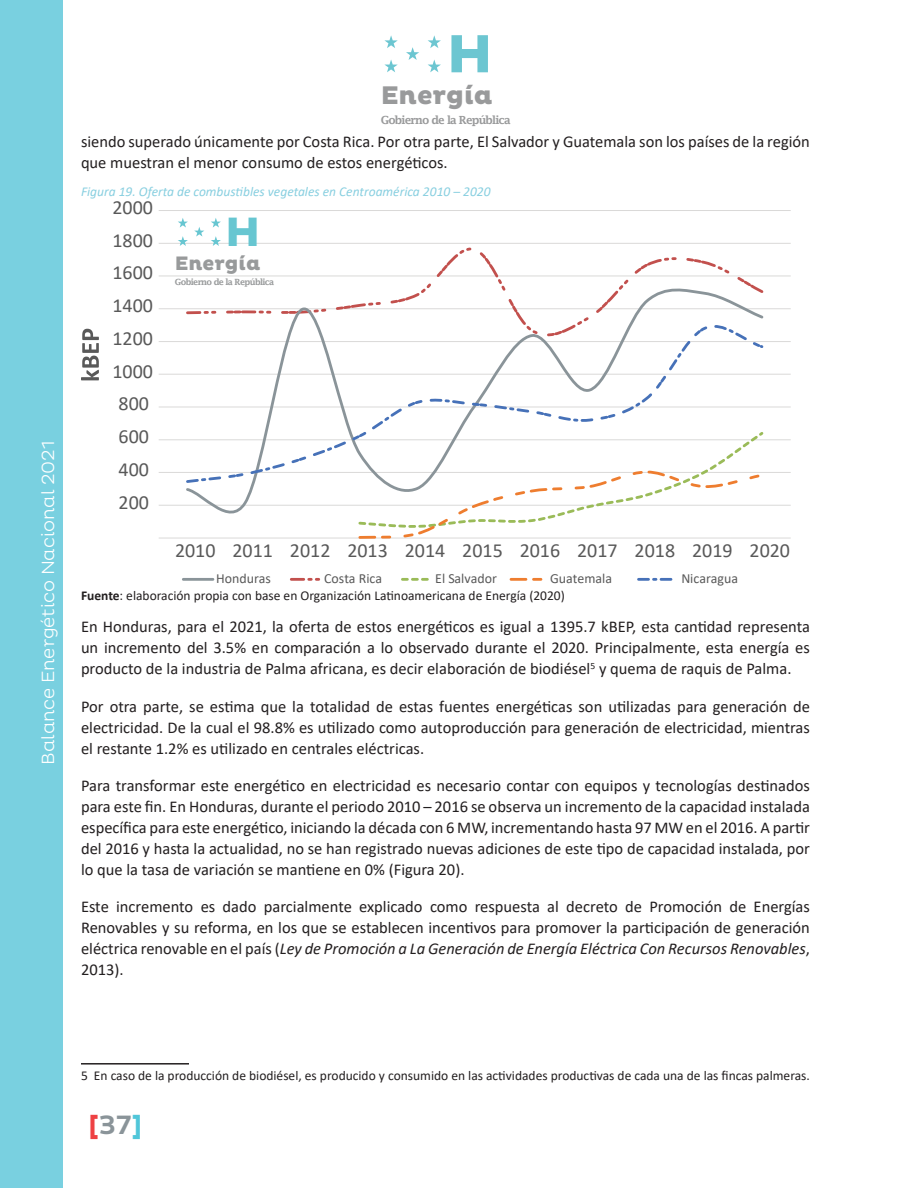
<style>
.page{position:relative;width:918px;height:1188px;background:#fff}
.page>*{position:absolute;margin:0;border:0;box-sizing:border-box;transform-origin:0 0}
.t1{font:800 54.6px "Pluto";color:#6cc6d1}
.t2{font:800 41.7px "Pluto";color:#67c6d1}
.t3{font:500 27px "Pluto";color:#8a9499}
.t4{font:800 25.95px "Pluto";color:#999a9b}
.t5{font:19.95px "Calibri";color:#595959}
.t6{font:800 19.8px "Pluto";color:#989a9b}
.t7{font:300 18px "Pluto";color:#fff}
.t8{font:16.5px/21px "Calibri";color:#231f20;text-align:justify}
.t9{font:13.95px "Calibri";color:#595959}
.t10{font:13.5px "Calibri";color:#231f20}
.t11{font:italic 13.5px "Calibri";color:#88cfe0}
.t12{font:600 11.25px "Lucida Fax";letter-spacing:-.075em;color:#999a9b}
.t13{font:600 8.55px "Lucida Fax";letter-spacing:-.075em;color:#989a9b}
.s1{font-style:italic}
.s2{font-weight:700}
.s3{font-weight:800;color:#ee4143}
.s4{font-weight:800;color:#50c6d9}
</style>
<div class="page">
<svg style="left:384px;top:35px;width:14px;height:13px"></svg>
<svg style="left:384px;top:60px;width:14px;height:12px"></svg>
<svg style="left:406px;top:47px;width:13px;height:13px"></svg>
<svg style="left:428px;top:35px;width:13px;height:13px"></svg>
<svg style="left:428px;top:60px;width:13px;height:12px"></svg>
<div style="left:0;top:0;width:62px;height:1188px;background:#79d0e0"></div>
<svg style="left:81px;top:329px;width:18px;height:51px"></svg>
<hr style="left:159px;top:210px;width:632px;height:1px;background:#dad9d8">
<hr style="left:159px;top:243px;width:632px;height:1px;background:#dad9d8">
<hr style="left:159px;top:275px;width:632px;height:1px;background:#dad9d8">
<hr style="left:159px;top:308px;width:632px;height:1px;background:#dad9d8">
<hr style="left:159px;top:341px;width:632px;height:1px;background:#dad9d8">
<hr style="left:159px;top:374px;width:632px;height:1px;background:#dad9d8">
<hr style="left:159px;top:407px;width:632px;height:1px;background:#dad9d8">
<hr style="left:159px;top:439px;width:632px;height:1px;background:#dad9d8">
<hr style="left:159px;top:472px;width:632px;height:1px;background:#dad9d8">
<hr style="left:159px;top:505px;width:632px;height:1px;background:#dad9d8">
<hr style="left:159px;top:538px;width:632px;height:1px;background:#dad9d8">
<svg style="left:185px;top:247px;width:581px;height:34px"></svg>
<svg style="left:357px;top:528px;width:409px;height:11px"></svg>
<svg style="left:184px;top:281px;width:582px;height:247px"></svg>
<svg style="left:184px;top:316px;width:581px;height:169px"></svg>
<svg style="left:178px;top:218px;width:10px;height:10px"></svg>
<svg style="left:178px;top:236px;width:10px;height:10px"></svg>
<svg style="left:194px;top:227px;width:10px;height:10px"></svg>
<svg style="left:211px;top:218px;width:10px;height:10px"></svg>
<svg style="left:211px;top:236px;width:10px;height:10px"></svg>
<hr style="left:183px;top:578px;width:30px;height:3px;background:#8a9499">
<svg style="left:291px;top:578px;width:30px;height:3px"></svg>
<svg style="left:402px;top:578px;width:27px;height:3px"></svg>
<svg style="left:511px;top:578px;width:32px;height:3px"></svg>
<svg style="left:639px;top:578px;width:34px;height:3px"></svg>
<hr style="left:81px;top:1063px;width:108px;height:2px;background:#231f20">
<p class="t7" style="left:38px;top:765px;width:326px;rotate:-90deg">Balance Energético Nacional 2021</p>
<h1 class="t1" style="left:447px;top:22px;width:48px">H</h1>
<h3 class="t4" style="left:381px;top:80px;width:114px">Energía</h3>
<p class="t12" style="left:381px;top:113px;width:131px">Gobierno de la República</p>
<p class="t8" style="left:81px;top:131px;width:730px">siendo superado únicamente por Costa Rica. Por otra parte, El Salvador y Guatemala son los países de la región que muestran el menor consumo de estos energéticos.</p>
<p class="t11" style="left:81px;top:182px;width:411px">Figura 19. Oferta de combustibles vegetales en Centroamérica 2010 – 2020</p>
<p class="t5" style="left:112px;top:193px;width:42px">2000</p>
<p class="t5" style="left:112px;top:226px;width:42px">1800</p>
<p class="t5" style="left:112px;top:259px;width:42px">1600</p>
<p class="t5" style="left:112px;top:292px;width:42px">1400</p>
<p class="t5" style="left:112px;top:324px;width:42px">1200</p>
<p class="t5" style="left:112px;top:357px;width:42px">1000</p>
<p class="t5" style="left:119px;top:390px;width:32px">800</p>
<p class="t5" style="left:119px;top:423px;width:32px">600</p>
<p class="t5" style="left:119px;top:455px;width:32px">400</p>
<p class="t5" style="left:119px;top:488px;width:32px">200</p>
<p class="t2" style="left:225px;top:208px;width:37px">H</p>
<p class="t6" style="left:175px;top:252px;width:87px">Energía</p>
<p class="t13" style="left:175px;top:277px;width:101px">Gobierno de la República</p>
<p class="t5" style="left:175px;top:537px;width:617px">2010 2011 2012 2013 2014 2015 2016 2017 2018 2019 2020</p>
<p class="t9" style="left:216px;top:569px;width:56px">Honduras</p>
<p class="t9" style="left:324px;top:569px;width:60px">Costa Rica</p>
<p class="t9" style="left:435px;top:569px;width:63px">El Salvador</p>
<p class="t9" style="left:550px;top:569px;width:63px">Guatemala</p>
<p class="t9" style="left:681px;top:569px;width:58px">Nicaragua</p>
<p class="t8" style="left:81px;top:616px;width:730px">En Honduras, para el 2021, la oferta de estos energéticos es igual a 1395.7 kBEP, esta cantidad representa un incremento del 3.5% en comparación a lo observado durante el 2020. Principalmente, esta energía es producto de la industria de Palma africana, es decir elaboración de biodiésel<sup>5</sup> y quema de raquis de Palma.</p>
<p class="t8" style="left:81px;top:695px;width:731px">Por otra parte, se estima que la totalidad de estas fuentes energéticas son utilizadas para generación de electricidad. De la cual el 98.8% es utilizado como autoproducción para generación de electricidad, mientras el restante 1.2% es utilizado en centrales eléctricas.</p>
<p class="t8" style="left:81px;top:774px;width:731px">Para transformar este energético en electricidad es necesario contar con equipos y tecnologías destinados para este fin. En Honduras, durante el periodo 2010 – 2016 se observa un incremento de la capacidad instalada específica para este energético, iniciando la década con 6 MW, incrementando hasta 97 MW en el 2016. A partir del 2016 y hasta la actualidad, no se han registrado nuevas adiciones de este tipo de capacidad instalada, por lo que la tasa de variación se mantiene en 0% (Figura 20).</p>
<p class="t8" style="left:81px;top:896px;width:731px">Este incremento es dado parcialmente explicado como respuesta al decreto de Promoción de Energías Renovables y su reforma, en los que se establecen incentivos para promover la participación de generación eléctrica renovable en el país (<span class="s1">Ley de Promoción a La Generación de Energía Eléctrica Con Recursos Renovables</span>, 2013).</p>
<p class="t10" style="left:81px;top:586px;width:485px"><span class="s2">Fuente</span>: elaboración propia con base en Organización Latinoamericana de Energía (2020)</p>
<p class="t10" style="left:81px;top:1066px;width:730px">5 En caso de la producción de biodiésel, es producido y consumido en las actividades productivas de cada una de las fincas palmeras.</p>
<h3 class="t3" style="left:89px;top:1110px;width:55px"><span class="s3">[</span>37<span class="s4">]</span></h3>
</div>
